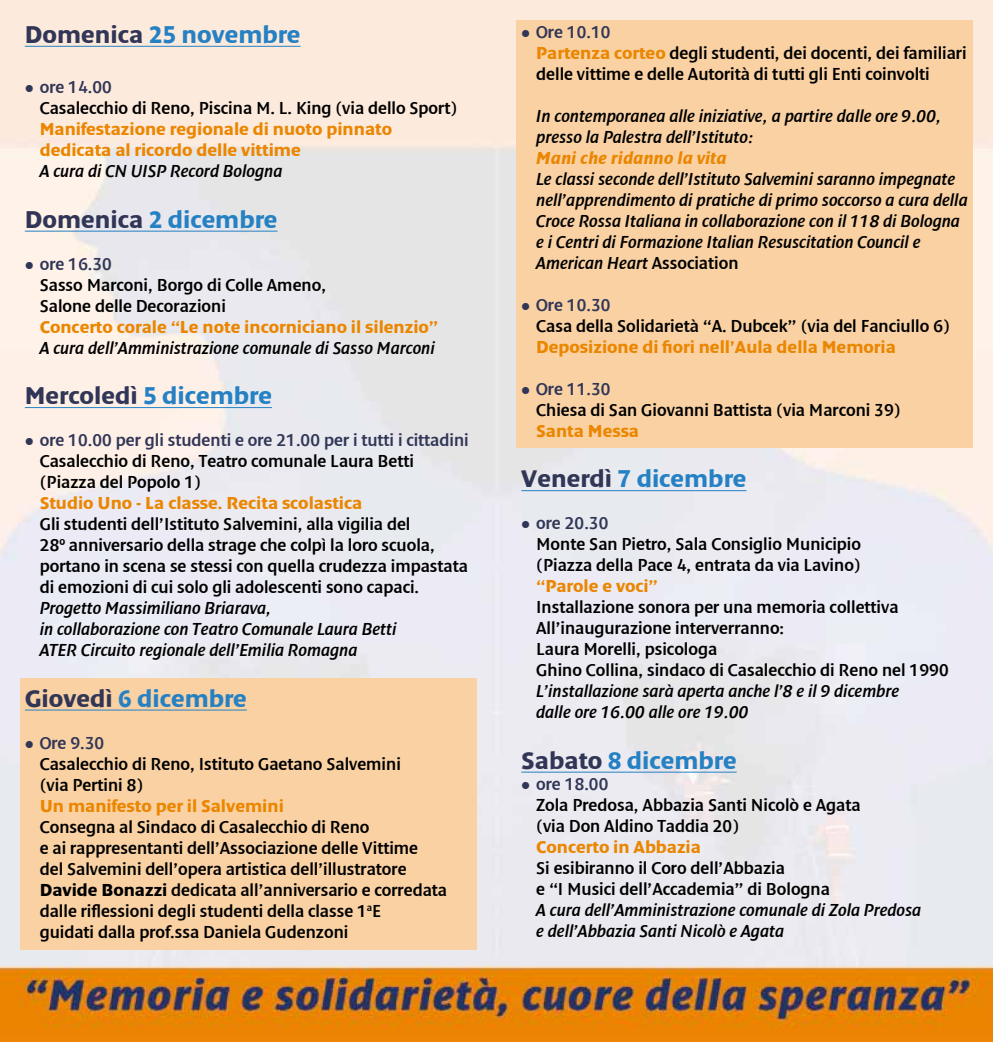
<style>
.page{position:relative;width:993px;height:1042px;background:#fff}
.page>*{position:absolute;margin:0;border:0;box-sizing:border-box;transform-origin:0 0}
.t1{font:700 24.5px "Denda New";color:#2581c4}
.t2{font:700 24.5px "Denda New";color:#313657}
.t3{font:17.5px/21px "Denda New";color:#000}
.t4{font:italic 17.5px/21px "Denda New";color:#000}
.t5{font:700 17.5px/21px "Denda New";color:#eb8600}
.t6{font:italic 700 17.5px "Denda New";color:#eb8600}
.s1{color:#313657}
.s2{color:#2581c4}
.s3{font-weight:700}
.s4{font-weight:700;color:#eb8600}
.s5{font-style:normal}
</style>
<div class="page">
<img style="left:0;top:0;width:992px;height:1042px">
<div style="left:20px;top:678px;width:456px;height:272px;background:#f9d1a3"></div>
<hr style="left:25px;top:46px;width:275px;height:1px;background:#2581c4">
<hr style="left:25px;top:231px;width:252px;height:1px;background:#2581c4">
<hr style="left:25px;top:407px;width:247px;height:1px;background:#2581c4">
<hr style="left:25px;top:709px;width:222px;height:1px;background:#2581c4">
<div style="left:516px;top:20px;width:456px;height:428px;background:#f9d1a3"></div>
<hr style="left:521px;top:490px;width:225px;height:1px;background:#2581c4">
<hr style="left:521px;top:772px;width:215px;height:1px;background:#2581c4">
<h1 class="t1" style="left:25px;top:21px;width:277px"><span class="s1">Domenica</span> 25 novembre</h1>
<p class="t3" style="left:40px;top:77px;width:419px;text-indent:-15px"><span class="s1">● ore 14.00<br></span>Casalecchio di Reno, Piscina M. L. King (via dello Sport)</p>
<p class="t5" style="left:40px;top:119px;width:354px">Manifestazione regionale di nuoto pinnato dedicata al ricordo delle vittime</p>
<p class="t4" style="left:40px;top:161px;width:244px">A cura di CN UISP Record Bologna</p>
<h1 class="t1" style="left:25px;top:206px;width:254px"><span class="s1">Domenica</span> 2 dicembre</h1>
<p class="t3" style="left:40px;top:253px;width:288px;text-indent:-15px"><span class="s1">● ore 16.30<br></span>Sasso Marconi, Borgo di Colle Ameno,<br>Salone delle Decorazioni</p>
<p class="t5" style="left:40px;top:316px;width:400px">Concerto corale “Le note incorniciano il silenzio”</p>
<p class="t4" style="left:40px;top:337px;width:396px">A cura dell’Amministrazione comunale di Sasso Marconi</p>
<h1 class="t2" style="left:25px;top:383px;width:248px">Mercoledì <span class="s2">5 dicembre</span></h1>
<p class="t3" style="left:40px;top:430px;width:430px;text-indent:-15px"><span class="s1">● ore 10.00 per gli studenti e ore 21.00 per i tutti i cittadini<br></span>Casalecchio di Reno, Teatro comunale Laura Betti (Piazza del Popolo 1)</p>
<p class="t5" style="left:40px;top:493px;width:324px">Studio Uno - La classe. Recita scolastica</p>
<p class="t3" style="left:40px;top:514px;width:429px">Gli studenti dell’Istituto Salvemini, alla vigilia del<br>28° anniversario della strage che colpì la loro scuola, portano in scena se stessi con quella crudezza impastata di emozioni di cui solo gli adolescenti sono capaci.</p>
<p class="t4" style="left:40px;top:598px;width:358px">Progetto Massimiliano Briarava,<br>in collaborazione con Teatro Comunale Laura Betti<br>ATER Circuito regionale dell’Emilia Romagna</p>
<h1 class="t1" style="left:25px;top:685px;width:223px"><span class="s1">Giovedì</span> 6 dicembre</h1>
<p class="t3" style="left:40px;top:732px;width:362px;text-indent:-15px"><span class="s1">● Ore 9.30<br></span>Casalecchio di Reno, Istituto Gaetano Salvemini (via Pertini 8)</p>
<p class="t5" style="left:40px;top:795px;width:246px">Un manifesto per il Salvemini</p>
<p class="t3" style="left:40px;top:816px;width:409px">Consegna al Sindaco di Casalecchio di Reno<br>e ai rappresentanti dell’Associazione delle Vittime<br>del Salvemini dell’opera artistica dell’illustratore <span class="s3">Davide Bonazzi</span> dedicata all’anniversario e corredata dalle riflessioni degli studenti della classe 1<sup>a</sup>E<br>guidati dalla prof.ssa Daniela Gudenzoni</p>
<p class="t3" style="left:536px;top:21px;width:432px;text-indent:-15px"><span class="s1">● Ore 10.10<br></span><span class="s4">Partenza corteo</span> degli studenti, dei docenti, dei familiari delle vittime e delle Autorità di tutti gli Enti coinvolti</p>
<p class="t4" style="left:536px;top:105px;width:406px">In contemporanea alle iniziative, a partire dalle ore 9.00, presso la Palestra dell’Istituto:</p>
<p class="t6" style="left:536px;top:148px;width:192px">Mani che ridanno la vita</p>
<p class="t4" style="left:536px;top:168px;width:433px">Le classi seconde dell’Istituto Salvemini saranno impegnate nell’apprendimento di pratiche di primo soccorso a cura della Croce Rossa Italiana in collaborazione con il 118 di Bologna e i Centri di Formazione Italian Resuscitation Council e American Heart <span class="s5">Association</span></p>
<p class="t3" style="left:536px;top:294px;width:415px;text-indent:-15px"><span class="s1">● Ore 10.30<br></span>Casa della Solidarietà “A. Dubcek” (via del Fanciullo 6)</p>
<p class="t5" style="left:536px;top:336px;width:361px">Deposizione di fiori nell’Aula della Memoria</p>
<p class="t3" style="left:536px;top:378px;width:366px;text-indent:-15px"><span class="s1">● Ore 11.30<br></span>Chiesa di San Giovanni Battista (via Marconi 39)</p>
<p class="t5" style="left:536px;top:420px;width:104px">Santa Messa</p>
<h1 class="t1" style="left:521px;top:466px;width:226px"><span class="s1">Venerdì</span> 7 dicembre</h1>
<p class="t3" style="left:536px;top:513px;width:326px;text-indent:-15px"><span class="s1">● ore 20.30<br></span>Monte San Pietro, Sala Consiglio Municipio (Piazza della Pace 4, entrata da via Lavino)</p>
<p class="t5" style="left:536px;top:576px;width:123px">“Parole e voci”</p>
<p class="t3" style="left:536px;top:597px;width:414px">Installazione sonora per una memoria collettiva All’inaugurazione interverranno:<br>Laura Morelli, psicologa<br>Ghino Collina, sindaco di Casalecchio di Reno nel 1990</p>
<p class="t4" style="left:536px;top:681px;width:364px">L’installazione sarà aperta anche l’8 e il 9 dicembre dalle ore 16.00 alle ore 19.00</p>
<h1 class="t1" style="left:521px;top:747px;width:217px"><span class="s1">Sabato</span> 8 dicembre</h1>
<p class="t3" style="left:536px;top:773px;width:326px;text-indent:-15px"><span class="s1">● ore 18.00<br></span>Zola Predosa, Abbazia Santi Nicolò e Agata (via Don Aldino Taddia 20)</p>
<p class="t5" style="left:536px;top:836px;width:166px">Concerto in Abbazia</p>
<p class="t3" style="left:536px;top:857px;width:295px">Si esibiranno il Coro dell’Abbazia<br>e “I Musici dell’Accademia” di Bologna</p>
<p class="t4" style="left:536px;top:899px;width:386px">A cura dell’Amministrazione comunale di Zola Predosa e dell’Abbazia Santi Nicolò e Agata</p>
</div>
